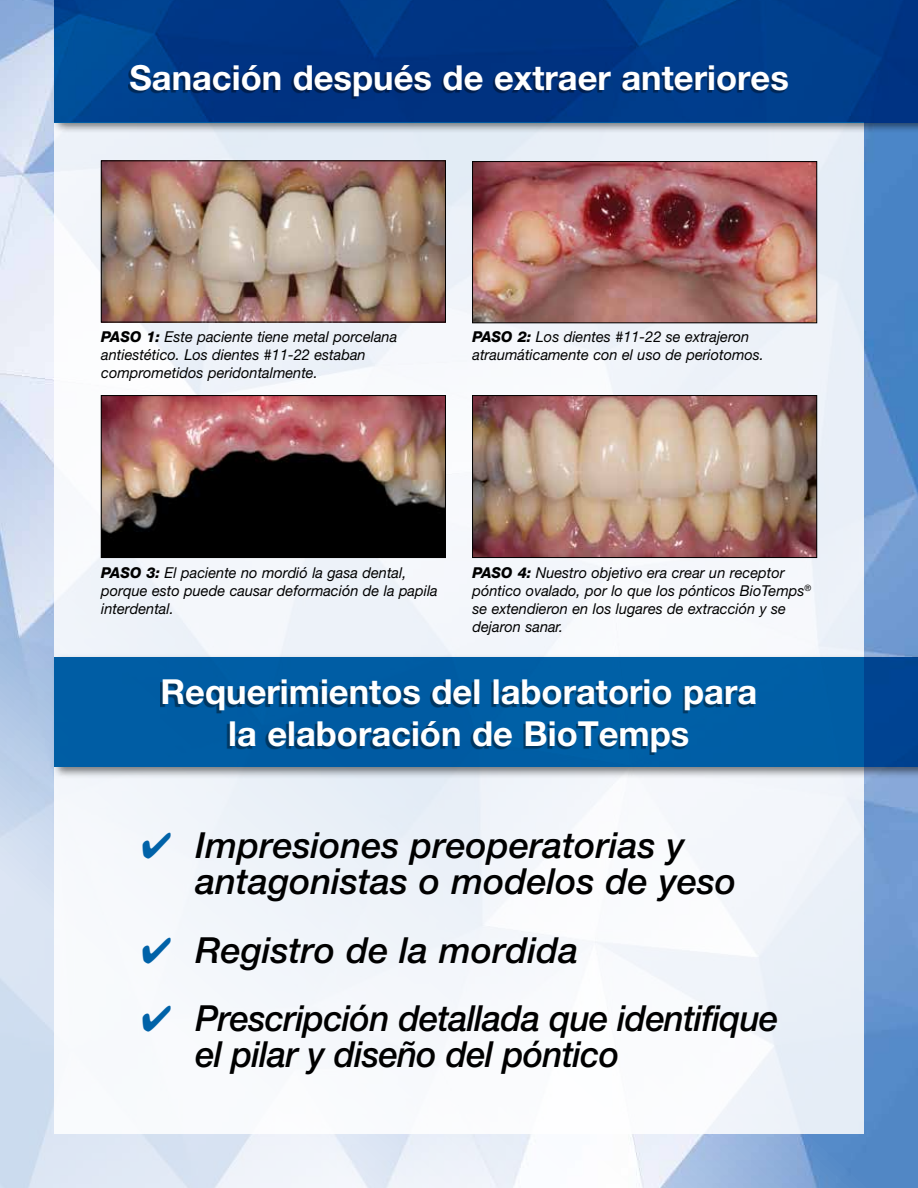
<style>
.page{position:relative;width:918px;height:1188px;background:#fff}
.page>*{position:absolute;margin:0;border:0;box-sizing:border-box;transform-origin:0 0}
.t1{font:italic 500 36px/36px "Helvetica Neue LT Std";color:#000}
.t2{font:italic 500 36px/36px "Helvetica Neue LT Std";letter-spacing:-.02em;color:#000;scale:.96 1}
.t3{font:700 34.5px/41.4px "Helvetica Neue LT Std";color:#fff;text-align:center}
.t4{font:italic 15px/18px "Helvetica Neue LT Std";color:#000}
.s1{font-weight:800}
.s2{color:#0062a8}
</style>
<div class="page">
<img style="left:0;top:0;width:918px;height:1188px">
<div style="left:54px;top:123px;width:810px;height:1011px;background:#f3f6fb"></div>
<div style="left:52px;top:0;width:866px;height:134px;background:#000;opacity:.5"></div>
<svg style="left:54px;top:0;width:864px;height:123px;background:#003a89"></svg>
<div style="left:128px;top:67px;width:657px;height:32px;background:#000;opacity:.4"></div>
<img style="left:474px;top:397px;width:341px;height:159px">
<div style="left:472px;top:395px;width:345px;height:163px;border:1px solid #000"></div>
<img style="left:103px;top:162px;width:341px;height:158px">
<div style="left:101px;top:160px;width:345px;height:162px;border:1px solid #000"></div>
<img style="left:474px;top:163px;width:341px;height:158px">
<div style="left:472px;top:161px;width:345px;height:162px;border:1px solid #000"></div>
<img style="left:103px;top:397px;width:341px;height:159px">
<div style="left:101px;top:395px;width:345px;height:163px;border:1px solid #000"></div>
<div style="left:52px;top:654px;width:866px;height:125px;background:#000;opacity:.5"></div>
<div style="left:54px;top:658px;width:864px;height:109px;background:#0062a8"></div>
<div style="left:160px;top:682px;width:594px;height:73px;background:#000;opacity:.4"></div>
<h2 class="t3" style="left:130px;top:56px;width:661px">Sanación después de extraer anteriores</h2>
<p class="t4" style="left:101px;top:328px;width:297px"><span class="s1">PASO 1:</span> Este paciente tiene metal porcelana antiestético. Los dientes #11-22 estaban comprometidos peridontalmente.</p>
<p class="t4" style="left:472px;top:328px;width:293px"><span class="s1">PASO 2:</span> Los dientes #11-22 se extrajeron atraumáticamente con el uso de periotomos.</p>
<p class="t4" style="left:101px;top:563px;width:338px"><span class="s1">PASO 3:</span> El paciente no mordió la gasa dental, porque esto puede causar deformación de la papila interdental.</p>
<p class="t4" style="left:472px;top:563px;width:340px"><span class="s1">PASO 4:</span> Nuestro objetivo era crear un receptor póntico ovalado, por lo que los pónticos BioTemps<sup>® </sup>se extendieron en los lugares de extracción y se dejaron sanar.</p>
<h2 class="t3" style="left:160px;top:671px;width:598px">Requerimientos del laboratorio para la elaboración de BioTemps</h2>
<h1 class="t1" style="left:195px;top:827px;width:542px;text-indent:-54px"><span class="s2">✔</span> Impresiones preoperatorias y antagonistas o modelos de yeso</h1>
<h1 class="t1" style="left:141px;top:932px;width:439px"><span class="s2">✔</span> Registro de la mordida</h1>
<h1 class="t2" style="left:195px;top:1000px;width:609px;text-indent:-54px"><span class="s2">✔</span> Prescripción detallada que identifique el pilar y diseño del póntico</h1>
</div>
